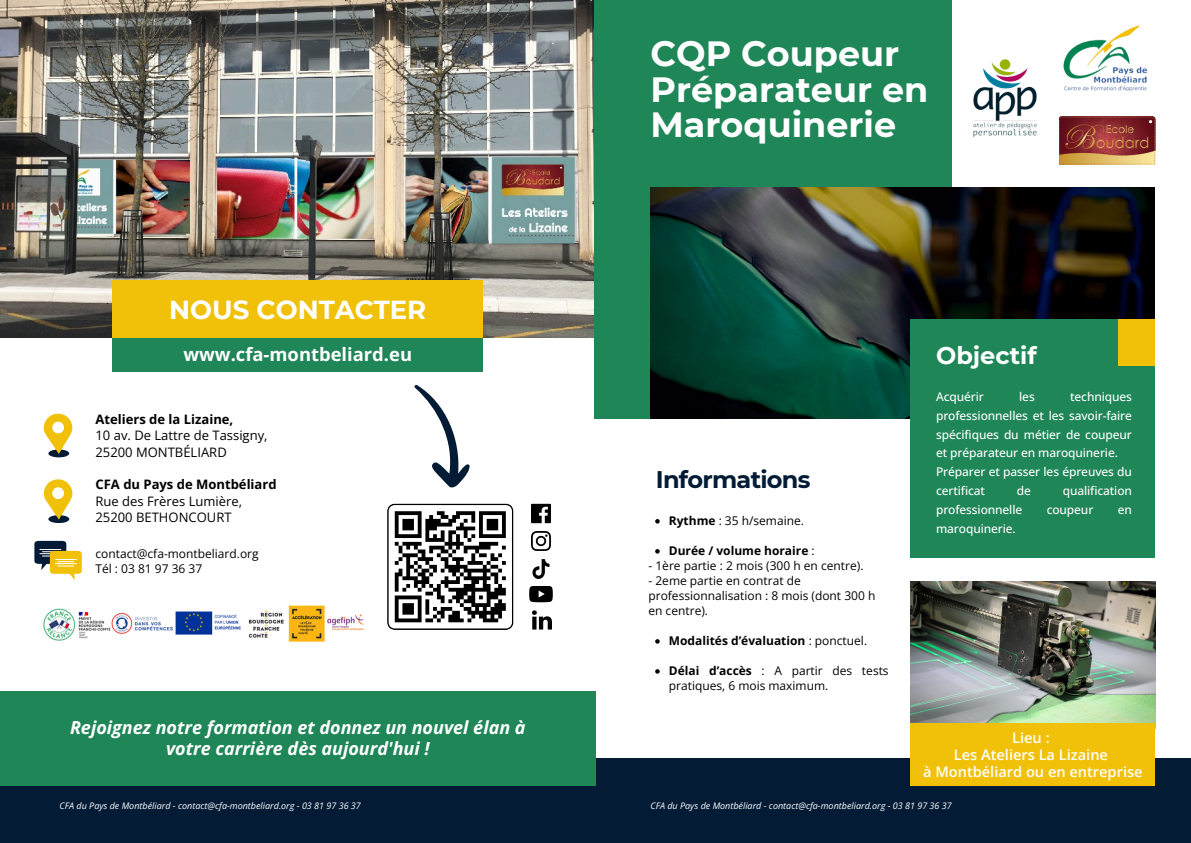
<style>
.page{position:relative;width:1191px;height:843px;background:#fff}
.page>*{position:absolute;margin:0;border:0;box-sizing:border-box;transform-origin:0 0}
.t1{font:700 35px/35.2px "Montserrat";color:#fff}
.t2{font:700 26px "Montserrat";color:#fff}
.t3{font:700 24px "Montserrat";letter-spacing:-.03em;color:#031b35}
.t4{font:700 24px "Montserrat";color:#fff}
.t5{font:700 18.4px "Open Sans";color:#fff}
.t6{font:italic 700 18px/21px "Open Sans";color:#fff;text-align:center}
.t7{font:600 14.6px/17.2px "Open Sans";color:#fff;text-align:center}
.t8{font:700 13px/16.5px "Open Sans";color:#000}
.t9{font:13px "Open Sans";color:#000}
.t10{font:12px/15px "Open Sans";color:#000}
.t11{font:500 12px/18.8px "Open Sans";letter-spacing:-.01em;color:#fff}
.t12{font:700 12px "Open Sans";color:#000}
.t13{font:italic 9px "Open Sans";color:#fff}
.s1{font-weight:400}
.s2{font-weight:700}
</style>
<div class="page">
<div style="left:594px;top:0;width:357px;height:418px;background:#1f8658"></div>
<div style="left:0;top:758px;width:1190px;height:84px;background:#031b35"></div>
<img style="left:650px;top:188px;width:504px;height:231px">
<img style="left:910px;top:581px;width:245px;height:147px">
<div style="left:910px;top:319px;width:244px;height:239px;background:#1f8658"></div>
<div style="left:910px;top:723px;width:244px;height:62px;background:#f1c10a"></div>
<img style="left:1063px;top:25px;width:83px;height:66px">
<img style="left:973px;top:59px;width:63px;height:77px">
<img style="left:1059px;top:116px;width:95px;height:49px">
<div style="left:1117px;top:319px;width:37px;height:46px;background:#f1c10a"></div>
<img style="left:0;top:0;width:593px;height:338px">
<div style="left:112px;top:280px;width:371px;height:58px;background:#f1c10a"></div>
<div style="left:0;top:691px;width:595px;height:94px;background:#1f8658"></div>
<div style="left:112px;top:338px;width:371px;height:33px;background:#1f8658"></div>
<svg style="left:387px;top:503px;width:126px;height:126px"></svg>
<svg style="left:414px;top:385px;width:56px;height:103px"></svg>
<img style="left:529px;top:586px;width:23px;height:16px">
<img style="left:531px;top:503px;width:20px;height:20px">
<img style="left:531px;top:531px;width:20px;height:19px">
<img style="left:532px;top:610px;width:20px;height:19px">
<img style="left:532px;top:559px;width:18px;height:19px">
<svg style="left:655px;top:519px;width:4px;height:4px"></svg>
<svg style="left:655px;top:549px;width:4px;height:4px"></svg>
<svg style="left:655px;top:639px;width:4px;height:4px"></svg>
<svg style="left:655px;top:669px;width:4px;height:4px"></svg>
<svg style="left:44px;top:479px;width:28px;height:44px"></svg>
<svg style="left:34px;top:540px;width:48px;height:40px"></svg>
<svg style="left:44px;top:413px;width:28px;height:44px"></svg>
<img style="left:43px;top:605px;width:321px;height:37px">
<h2 class="t2" style="left:169px;top:293px;width:258px">NOUS CONTACTER</h2>
<h1 class="t5" style="left:183px;top:341px;width:230px">www.cfa-montbeliard.eu</h1>
<p class="t8" style="left:95px;top:410px;width:139px">Ateliers de la Lizaine,</p>
<p class="t9" style="left:95px;top:426px;width:173px">10 av. De Lattre de Tassigny,</p>
<p class="t9" style="left:95px;top:443px;width:133px">25200 MONTBÉLIARD</p>
<h3 class="t8" style="left:95px;top:476px;width:183px">CFA du Pays de Montbéliard<br><span class="s1">Rue des Frères Lumière,</span></h3>
<p class="t9" style="left:95px;top:508px;width:137px">25200 BETHONCOURT</p>
<p class="t10" style="left:95px;top:545px;width:165px">contact@cfa-montbeliard.org</p>
<p class="t10" style="left:95px;top:560px;width:108px">Tél : 03 81 97 36 37</p>
<p class="t6" style="left:70px;top:716px;width:457px">Rejoignez notre formation et donnez un nouvel élan à votre carrière dès aujourd'hui !</p>
<p class="t1" style="left:650px;top:36px;width:279px">CQP Coupeur<br>Préparateur en<br>Maroquinerie</p>
<p class="t3" style="left:655px;top:464px;width:156px">Informations</p>
<p class="t10" style="left:668px;top:512px;width:137px"><span class="s2">Rythme</span> : 35 h/semaine.</p>
<h3 class="t12" style="left:668px;top:542px;width:147px">Durée / volume horaire <span class="s1">:</span></h3>
<h6 class="t10" style="left:648px;top:557px;width:216px">- 1ère partie : 2 mois (300 h en centre).</h6>
<h4 class="t10" style="left:648px;top:572px;width:228px">- 2eme partie en contrat de professionnalisation : 8 mois (dont 300 h en centre).</h4>
<p class="t12" style="left:668px;top:632px;width:200px">Modalités d’évaluation <span class="s1">: ponctuel.</span></p>
<p class="t10" style="left:668px;top:662px;width:221px"><span class="s2">Délai d’accès</span> : A partir des tests pratiques, 6 mois maximum.</p>
<p class="t4" style="left:936px;top:341px;width:102px">Objectif</p>
<p class="t11" style="left:936px;top:387px;width:49px">Acquérir</p>
<p class="t11" style="left:1019px;top:387px;width:17px">les</p>
<p class="t11" style="left:936px;top:387px;width:197px;text-indent:134px">techniques professionnelles et les savoir-faire spécifiques du métier de coupeur et préparateur en maroquinerie.<br>Préparer et passer les épreuves du certificat</p>
<p class="t11" style="left:1016px;top:481px;width:16px">de</p>
<p class="t11" style="left:1062px;top:481px;width:71px">qualification</p>
<p class="t11" style="left:936px;top:499px;width:88px">professionnelle</p>
<p class="t11" style="left:1046px;top:499px;width:48px">coupeur</p>
<p class="t11" style="left:1117px;top:499px;width:16px">en</p>
<p class="t11" style="left:936px;top:518px;width:81px">maroquinerie.</p>
<p class="t7" style="left:923px;top:728px;width:221px">Lieu :<br>Les Ateliers La Lizaine<br>à Montbéliard ou en entreprise</p>
<p class="t13" style="left:60px;top:798px;width:303px">CFA du Pays de Montbéliard - contact@cfa-montbeliard.org - 03 81 97 36 37</p>
<p class="t13" style="left:650px;top:798px;width:303px">CFA du Pays de Montbéliard - contact@cfa-montbeliard.org - 03 81 97 36 37</p>
</div>
